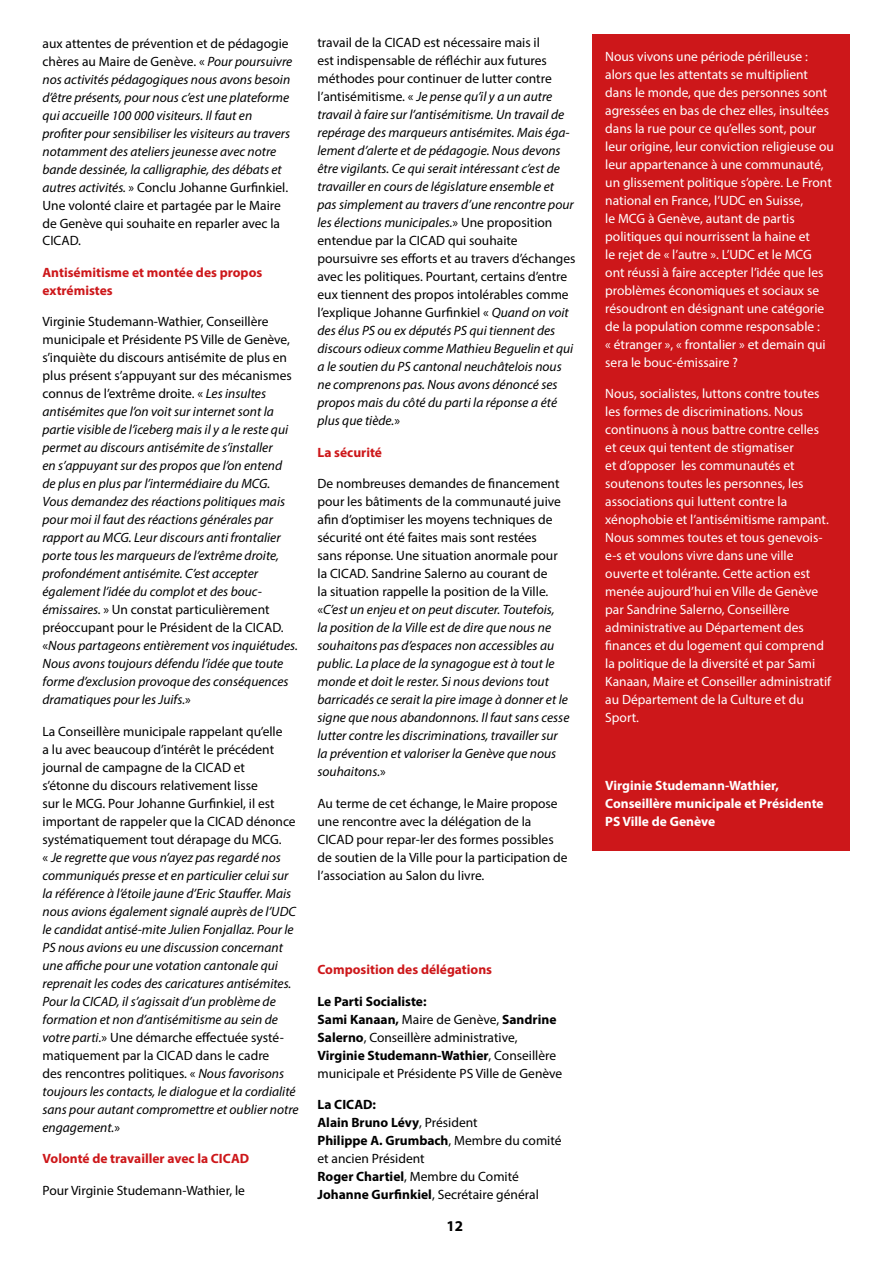
<style>
.page{position:relative;width:893px;height:1263px;background:#fff}
.page>*{position:absolute;margin:0;border:0;box-sizing:border-box;transform-origin:0 0}
.t1{font:700 15px "Myriad Pro";color:#000}
.t2{font:italic 13.5px/18px "Myriad Pro";color:#000}
.t3{font:13.5px/18px "Myriad Pro";color:#fff}
.t4{font:13.5px/18px "Myriad Pro";color:#000}
.t5{font:700 13.5px/18px "Myriad Pro";color:#cd171a}
.t6{font:700 13.5px/18px "Myriad Pro";color:#fff}
.s1{font-style:normal}
.s2{font-weight:700}
</style>
<div class="page">
<div style="left:592px;top:34px;width:258px;height:817px;background:#cd171a"></div>
<p class="t2" style="left:43px;top:34px;width:251px"><span class="s1">aux attentes de prévention et de pédagogie chères au Maire de Genève. «</span> Pour poursuivre nos activités pédagogiques nous avons besoin d’être présents, pour nous c’est une plateforme qui accueille 100 000 visiteurs. Il faut en profiter pour sensibiliser les visiteurs au travers notamment des ateliers jeunesse avec notre bande dessinée, la calligraphie, des débats et autres activités. <span class="s1">» Conclu Johanne Gurfinkiel.<br>Une volonté claire et partagée par le Maire de Genève qui souhaite en reparler avec la CICAD.</span></p>
<p class="t5" style="left:43px;top:263px;width:221px">Antisémitisme et montée des propos extrémistes</p>
<p class="t2" style="left:43px;top:313px;width:257px"><span class="s1">Virginie Studemann-Wathier, Conseillère municipale et Présidente PS Ville de Genève, s’inquiète du discours antisémite de plus en plus présent s’appuyant sur des mécanismes connus de l’extrême droite. «</span> Les insultes antisémites que l’on voit sur internet sont la partie visible de l’iceberg mais il y a le reste qui permet au discours antisémite de s’installer<br>en s’appuyant sur des propos que l’on entend de plus en plus par l’intermédiaire du MCG.<br>Vous demandez des réactions politiques mais pour moi il faut des réactions générales par rapport au MCG. Leur discours anti frontalier porte tous les marqueurs de l’extrême droite, profondément antisémite. C’est accepter également l’idée du complot et des bouc&shy;émissaires. <span class="s1">» Un constat particulièrement préoccupant pour le Président de la CICAD. «</span>Nous partageons entièrement vos inquiétudes.<br>Nous avons toujours défendu l’idée que toute forme d’exclusion provoque des conséquences dramatiques pour les Juifs.<span class="s1">»</span></p>
<p class="t2" style="left:43px;top:722px;width:258px"><span class="s1">La Conseillère municipale rappelant qu’elle<br>a lu avec beaucoup d’intérêt le précédent journal de campagne de la CICAD et<br>s’étonne du discours relativement lisse<br>sur le MCG. Pour Johanne Gurfinkiel, il est important de rappeler que la CICAD dénonce systématiquement tout dérapage du MCG.<br>«</span> Je regrette que vous n’ayez pas regardé nos communiqués presse et en particulier celui sur la référence à l’étoile jaune d’Eric Stauffer. Mais nous avions également signalé auprès de l’UDC le candidat antisé-mite Julien Fonjallaz. Pour le PS nous avions eu une discussion concernant une affiche pour une votation cantonale qui reprenait les codes des caricatures antisémites.<br>Pour la CICAD, il s’agissait d’un problème de formation et non d’antisémitisme au sein de votre parti.<span class="s1">» Une démarche effectuée systé&shy;matiquement par la CICAD dans le cadre<br>des rencontres politiques. «</span> Nous favorisons toujours les contacts, le dialogue et la cordialité sans pour autant compromettre et oublier notre engagement.<span class="s1">»</span></p>
<p class="t5" style="left:43px;top:1149px;width:208px">Volonté de travailler avec la CICAD</p>
<p class="t4" style="left:43px;top:1181px;width:204px">Pour Virginie Studemann-Wathier, le</p>
<p class="t2" style="left:317px;top:34px;width:259px"><span class="s1">travail de la CICAD est nécessaire mais il<br>est indispensable de réfléchir aux futures méthodes pour continuer de lutter contre l’antisémitisme. «</span> Je pense qu’il y a un autre travail à faire sur l’antisémitisme. Un travail de repérage des marqueurs antisémites. Mais éga&shy;lement d’alerte et de pédagogie. Nous devons être vigilants. Ce qui serait intéressant c’est de travailler en cours de législature ensemble et pas simplement au travers d’une rencontre pour les élections municipales.<span class="s1">» Une proposition entendue par la CICAD qui souhaite poursuivre ses efforts et au travers d’échanges avec les politiques. Pourtant, certains d’entre eux tiennent des propos intolérables comme l’explique Johanne Gurfinkiel «</span> Quand on voit des élus PS ou ex députés PS qui tiennent des discours odieux comme Mathieu Beguelin et qui a le soutien du PS cantonal neuchâtelois nous ne comprenons pas. Nous avons dénoncé ses propos mais du côté du parti la réponse a été plus que tiède.<span class="s1">»</span></p>
<p class="t5" style="left:317px;top:443px;width:66px">La sécurité</p>
<p class="t2" style="left:317px;top:474px;width:253px"><span class="s1">De nombreuses demandes de financement pour les bâtiments de la communauté juive afin d’optimiser les moyens techniques de sécurité ont été faites mais sont restées<br>sans réponse. Une situation anormale pour la CICAD. Sandrine Salerno au courant de<br>la situation rappelle la position de la Ville. «</span>C’est un enjeu et on peut discuter. Toutefois,<br>la position de la Ville est de dire que nous ne souhaitons pas d’espaces non accessibles au public. La place de la synagogue est à tout le monde et doit le rester. Si nous devions tout barricadés ce serait la pire image à donner et le signe que nous abandonnons. Il faut sans cesse lutter contre les discriminations, travailler sur la prévention et valoriser la Genève que nous souhaitons.<span class="s1">»</span></p>
<p class="t4" style="left:317px;top:794px;width:251px">Au terme de cet échange, le Maire propose une rencontre avec la délégation de la CICAD pour repar-ler des formes possibles de soutien de la Ville pour la participation de l’association au Salon du livre.</p>
<p class="t5" style="left:317px;top:960px;width:176px">Composition des délégations</p>
<p class="t4" style="left:317px;top:992px;width:246px"><span class="s2">Le Parti Socialiste:<br>Sami Kanaan,</span> Maire de Genève, <span class="s2">Sandrine Salerno</span>, Conseillère administrative, <span class="s2">Virginie Studemann-Wathier</span>, Conseillère municipale et Présidente PS Ville de Genève</p>
<p class="t4" style="left:317px;top:1095px;width:246px"><span class="s2">La CICAD:<br>Alain Bruno Lévy</span>, Président<br><span class="s2">Philippe A. Grumbach</span>, Membre du comité et ancien Président<br><span class="s2">Roger Chartiel</span>, Membre du Comité<br><span class="s2">Johanne Gurfinkiel</span>, Secrétaire général</p>
<p class="t1" style="left:446px;top:1216px;width:18px">12</p>
<p class="t3" style="left:605px;top:47px;width:230px">Nous vivons une période périlleuse : alors que les attentats se multiplient dans le monde, que des personnes sont agressées en bas de chez elles, insultées dans la rue pour ce qu’elles sont, pour leur origine, leur conviction religieuse ou leur appartenance à une communauté, un glissement politique s’opère. Le Front national en France, l’UDC en Suisse,<br>le MCG à Genève, autant de partis politiques qui nourrissent la haine et<br>le rejet de « l’autre ». L’UDC et le MCG ont réussi à faire accepter l’idée que les problèmes économiques et sociaux se résoudront en désignant une catégorie de la population comme responsable :<br>« étranger », « frontalier » et demain qui sera le bouc-émissaire ?</p>
<p class="t3" style="left:605px;top:385px;width:227px">Nous, socialistes, luttons contre toutes les formes de discriminations. Nous continuons à nous battre contre celles et ceux qui tentent de stigmatiser<br>et d’opposer les communautés et soutenons toutes les personnes, les associations qui luttent contre la xénophobie et l’antisémitisme rampant.<br>Nous sommes toutes et tous genevois&shy;e-s et voulons vivre dans une ville ouverte et tolérante. Cette action est menée aujourd’hui en Ville de Genève par Sandrine Salerno, Conseillère administrative au Département des finances et du logement qui comprend la politique de la diversité et par Sami Kanaan, Maire et Conseiller administratif au Département de la Culture et du Sport.</p>
<p class="t6" style="left:605px;top:776px;width:220px">Virginie Studemann-Wathier,<br>Conseillère municipale et Présidente<br>PS Ville de Genève</p>
</div>
